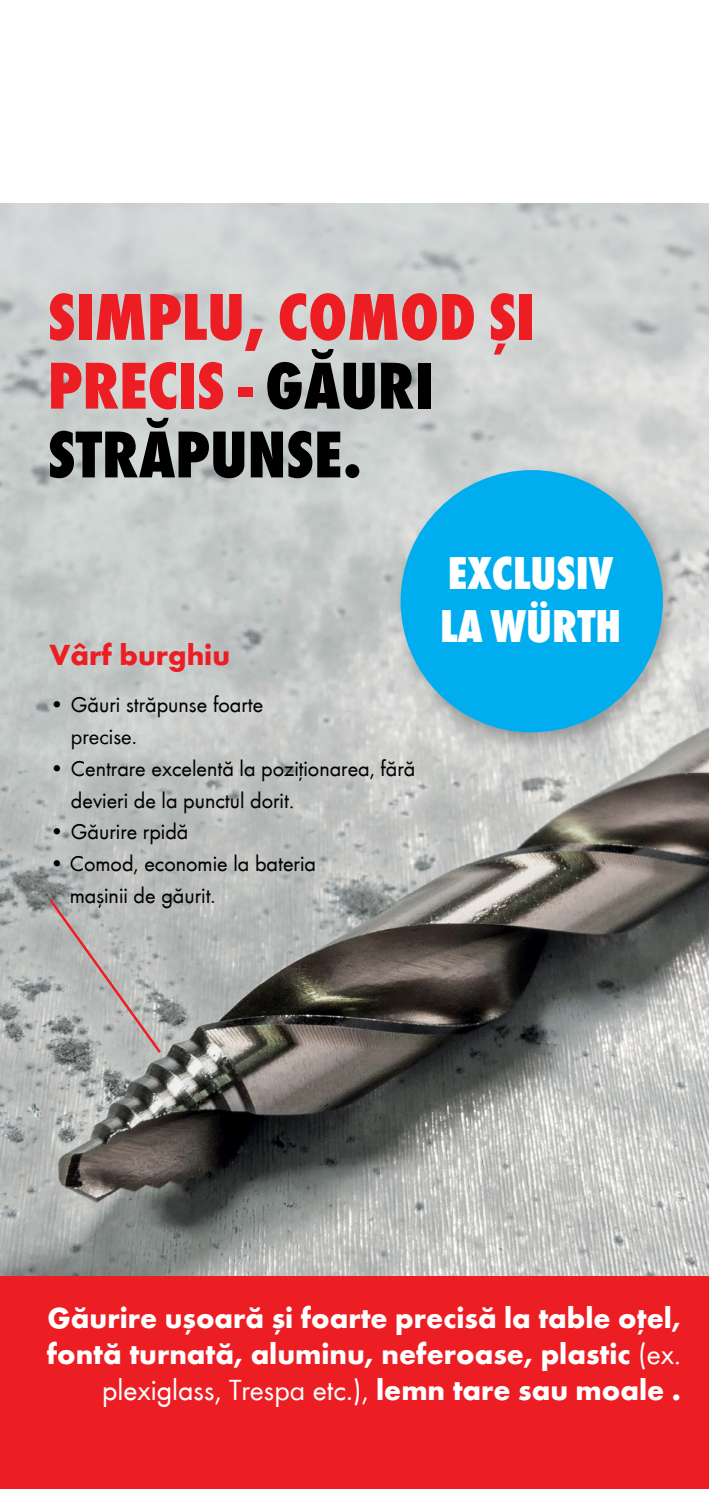
<style>
.page{position:relative;width:709px;height:1489px;background:#fff}
.page>*{position:absolute;margin:0;border:0;box-sizing:border-box;transform-origin:0 0}
.t1{font:800 condensed 68.75px/68.8px "Wuerth";color:#ed1d24}
.t2{font:800 condensed 47.5px/52.5px "Wuerth";color:#fff}
.t3{font:700 30px/36.2px "Wuerth";color:#fff;text-align:right}
.t4{font:700 30px "Wuerth";color:#ed1d24}
.t5{font:22.5px/32px "Wuerth";color:#000}
.s1{color:#000}
.s2{font-weight:400}
</style>
<div class="page">
<img style="left:0;top:203px;width:709px;height:1073px">
<div style="left:0;top:1276px;width:709px;height:212px;background:#ed1d24"></div>
<svg style="left:47px;top:896px;width:116px;height:159px;background:#b4b1b0"></svg>
<div style="left:394px;top:463px;width:289px;height:289px;background:#000;opacity:.25"></div>
<div style="left:400px;top:470px;width:263px;height:262px;background:#00aeef;border-radius:50%"></div>
<h1 class="t1" style="left:48px;top:278px;width:489px">SIMPLU, COMOD ȘI<br>PRECIS - <span class="s1">GĂURI<br>STRĂPUNSE.</span></h1>
<h3 class="t4" style="left:50px;top:632px;width:182px">Vârf burghiu</h3>
<p class="t5" style="left:71px;top:687px;width:194px;text-indent:-21px">• Găuri străpunse foarte precise.</p>
<p class="t5" style="left:71px;top:751px;width:346px;text-indent:-21px">• Centrare excelentă la poziționarea, fără devieri de la punctul dorit.</p>
<p class="t5" style="left:50px;top:814px;width:140px">• Găurire rpidă</p>
<p class="t5" style="left:70px;top:846px;width:248px;text-indent:-20px">• Comod, economie la bateria mașinii de găurit.</p>
<h2 class="t2" style="left:440px;top:544px;width:183px">EXCLUSIV<br>LA WÜRTH</h2>
<h3 class="t3" style="left:47px;top:1297px;width:636px">Găurire ușoară și foarte precisă la table oțel, fontă turnată, aluminu, neferoase, plastic <span class="s2">(ex. plexiglass, Trespa etc.),</span> lemn tare sau moale .</h3>
</div>
